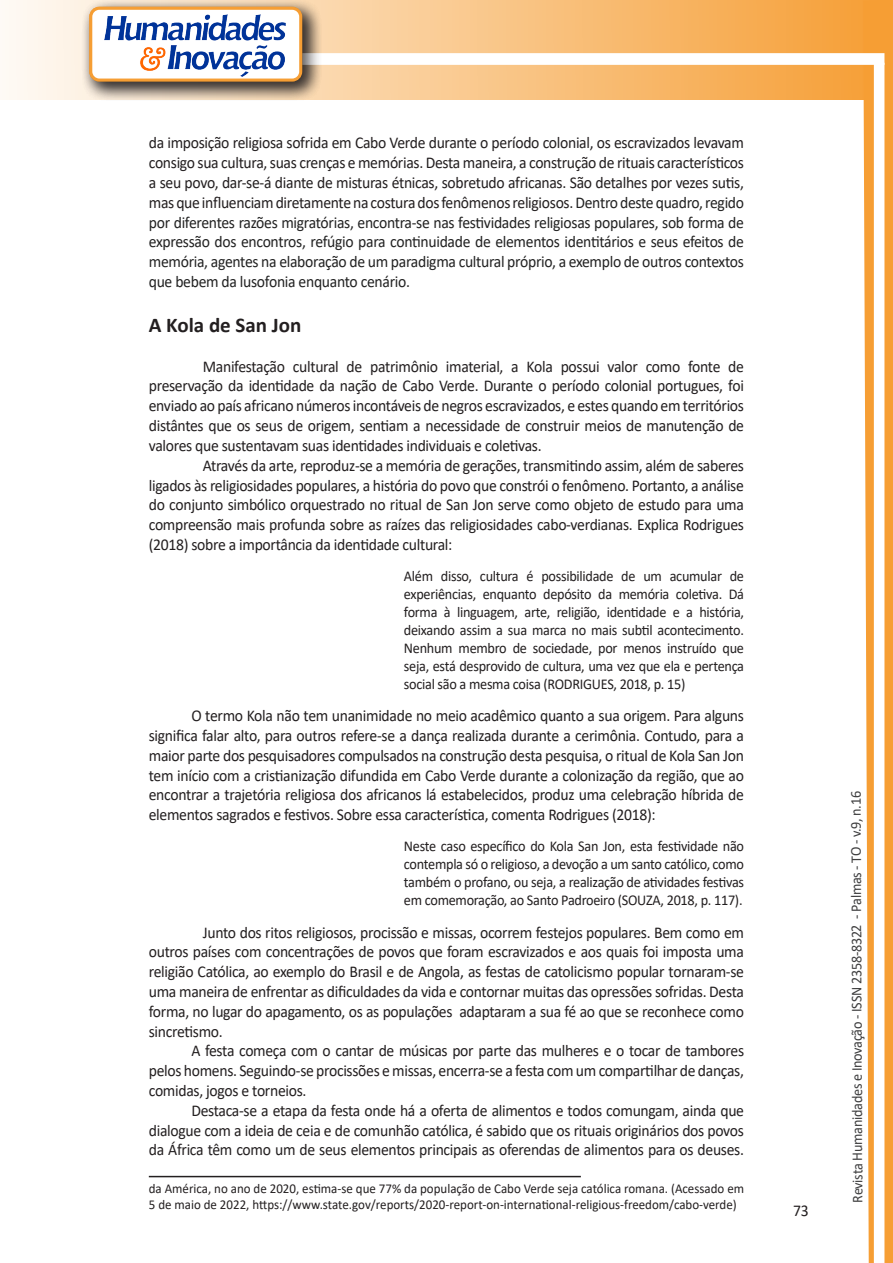
<style>
.page{position:relative;width:893px;height:1263px;background:#fff}
.page>*{position:absolute;margin:0;border:0;box-sizing:border-box;transform-origin:0 0}
.Titulo_2{font:700 21px "Calibri";color:#231f20}
.texto{font:16.5px/19.8px "Calibri";letter-spacing:-.02em;color:#231f20;text-align:justify;scale:.95 1}
.citacao{font:15px/18px "Calibri";letter-spacing:-.02em;color:#231f20;text-align:justify;scale:.95 1}
.t1{font:15px "Calibri";letter-spacing:-.025em;color:#3e3e3f;scale:.95 1}
.t2{font:13.5px/16.2px "Calibri";color:#231f20;scale:.96 1}
.s1{color:#222}
</style>
<div class="page">
<svg style="left:5px;top:0;width:858px;height:100px;background:#f9c484"></svg>
<div style="left:302px;top:53px;width:582px;height:12px;background:#fff;border:2px solid #fff"></div>
<svg style="left:863px;top:0;width:30px;height:1263px"></svg>
<div style="left:81px;top:0;width:241px;height:102px;background:#231f20;opacity:.75"></div>
<div style="left:91px;top:8px;width:210px;height:72px;background:#fff;border-radius:9px"></div>
<img style="left:104px;top:14px;width:181px;height:62px">
<div style="left:89px;top:7px;width:213px;height:75px;border:3px solid #f69e34;border-radius:9px"></div>
<hr style="left:149px;top:1176px;width:432px;height:1px;background:#231f20">
<p class="texto" style="left:149px;top:133px;width:628px">da imposição religiosa sofrida em Cabo Verde durante o período colonial, os escravizados levavam consigo sua cultura, suas crenças e memórias. Desta maneira, a construção de rituais característicos a seu povo, dar-se-á diante de misturas étnicas, sobretudo africanas. São detalhes por vezes sutis, mas que influenciam diretamente na costura dos fenômenos religiosos. <span class="s1">Dentro deste quadro, regido por diferentes razões migratórias, encontra-se nas festividades religiosas populares, sob forma de expressão dos encontros, refúgio para continuidade de elementos identitários e seus efeitos de memória, agentes na elaboração de um paradigma cultural próprio, a exemplo de outros contextos que bebem da lusofonia enquanto cenário.</span></p>
<p class="Titulo_2" style="left:149px;top:310px;width:154px">A Kola de San Jon</p>
<p class="texto" style="left:149px;top:356px;width:628px;text-indent:54px">Manifestação cultural de patrimônio imaterial, a Kola possui valor como fonte de preservação da identidade da nação de Cabo Verde. Durante o período colonial portugues, foi enviado ao país africano números incontáveis de negros escravizados, e estes quando em territórios distântes que os seus de origem, sentiam a necessidade de construir meios de manutenção de valores que sustentavam suas identidades individuais e coletivas.</p>
<p class="texto" style="left:149px;top:455px;width:628px;text-indent:54px">Através da arte, reproduz-se a memória de gerações, transmitindo assim, além de saberes ligados às religiosidades populares, a história do povo que constrói o fenômeno. Portanto, a análise do conjunto simbólico orquestrado no ritual de San Jon serve como objeto de estudo para uma compreensão mais profunda sobre as raízes das religiosidades cabo-verdianas. Explica Rodrigues (2018) sobre a importância da identidade cultural:</p>
<p class="citacao" style="left:404px;top:566px;width:360px">Além disso, cultura é possibilidade de um acumular de experiências, enquanto depósito da memória coletiva. Dá forma à linguagem, arte, religião, identidade e a história, deixando assim a sua marca no mais subtil acontecimento.<br>Nenhum membro de sociedade, por menos instruído que seja, está desprovido de cultura, uma vez que ela e pertença social são a mesma coisa (RODRIGUES, 2018, p. 15)</p>
<p class="texto" style="left:149px;top:705px;width:628px;text-indent:43px">O termo Kola não tem unanimidade no meio acadêmico quanto a sua origem. Para alguns significa falar alto, para outros refere-se a dança realizada durante a cerimônia. Contudo, para a maior parte dos pesquisadores compulsados na construção desta pesquisa, o ritual de Kola San Jon tem início com a cristianização difundida em Cabo Verde durante a colonização da região, que ao encontrar a trajetória religiosa dos africanos lá estabelecidos, produz uma celebração híbrida de elementos sagrados e festivos. Sobre essa característica, comenta Rodrigues (2018):</p>
<p class="citacao" style="left:404px;top:837px;width:360px">Neste caso específico do Kola San Jon, esta festividade não contempla só o religioso, a devoção a um santo católico, como também o profano, ou seja, a realização de atividades festivas em comemoração, ao Santo Padroeiro (SOUZA, 2018, p. 117).</p>
<p class="texto" style="left:149px;top:922px;width:628px;text-indent:54px">Junto dos ritos religiosos, procissão e missas, ocorrem festejos populares. Bem como em outros países com concentrações de povos que foram escravizados e aos quais foi imposta uma religião Católica, ao exemplo do Brasil e de Angola, as festas de catolicismo popular tornaram-se uma maneira de enfrentar as dificuldades da vida e contornar muitas das opressões sofridas. Desta forma, no lugar do apagamento, os as populações adaptaram a sua fé ao que se reconhece como sincretismo.</p>
<p class="texto" style="left:149px;top:1040px;width:628px;text-indent:43px">A festa começa com o cantar de músicas por parte das mulheres e o tocar de tambores pelos homens. Seguindo-se procissões e missas, encerra-se a festa com um compartilhar de danças, comidas, jogos e torneios.</p>
<p class="texto" style="left:149px;top:1100px;width:628px;text-indent:43px">Destaca-se a etapa da festa onde há a oferta de alimentos e todos comungam, ainda que dialogue com a ideia de ceia e de comunhão católica, é sabido que os rituais originários dos povos da África têm como um de seus elementos principais as oferendas de alimentos para os deuses.</p>
<p class="t2" style="left:149px;top:1180px;width:622px">da América, no ano de 2020, estima-se que 77% da população de Cabo Verde seja católica romana. (Acessado em<br>5 de maio de 2022, https://www.state.gov/reports/2020-report-on-international-religious-freedom/cabo-verde)</p>
<p class="texto" style="left:793px;top:1200px;width:18px">73</p>
<p class="t1" style="left:846px;top:1203px;width:435px;rotate:-90deg">Revista Humanidades e Inovação - ISSN 2358-8322 - Palmas - TO - v.9, n.16</p>
</div>
